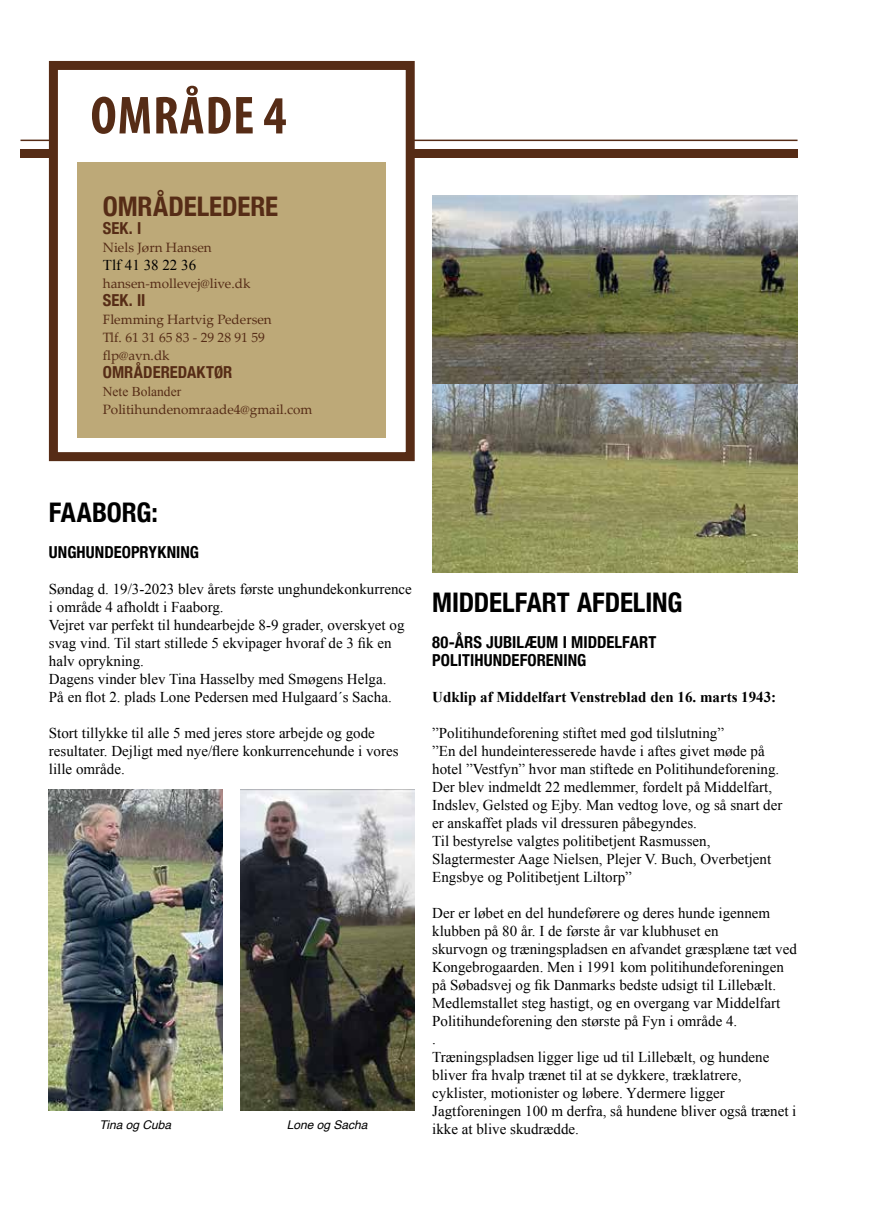
<style>
.page{position:relative;width:872px;height:1212px;background:#fff}
.page>*{position:absolute;margin:0;border:0;box-sizing:border-box;transform-origin:0 0}
.t1{font:700 condensed 54px "Myriad Pro";letter-spacing:.02em;color:#562c16}
.t2{font:700 condensed 27px "Helvetica Neue";color:#000}
.t3{font:700 condensed 27px "Helvetica Neue";color:#562c16}
.t4{font:700 condensed 16.5px "Helvetica Neue";letter-spacing:.005em;color:#000}
.t5{font:700 condensed 16.5px "Helvetica Neue";letter-spacing:.005em;color:#562c16}
.t6{font:15px/18px "Times New Roman";color:#000}
.t7{font:700 15px "Times New Roman";color:#000}
.t8{font:13.5px/18px "Palatino Linotype";color:#562c16}
.t9{font:13.5px "Times New Roman";color:#562c16}
.t10{font:italic 12px "Helvetica";color:#000}
</style>
<div class="page">
<div style="left:20px;top:149px;width:777px;height:8px;background:#562c16"></div>
<hr style="left:20px;top:140px;width:777px;height:1px;background:#562c16">
<div style="left:49px;top:61px;width:366px;height:400px;background:#fff;border:9px solid #562c16"></div>
<div style="left:77px;top:162px;width:309px;height:275px;background:#bda978"></div>
<img style="left:48px;top:789px;width:175px;height:322px">
<img style="left:240px;top:789px;width:175px;height:322px">
<img style="left:432px;top:196px;width:365px;height:377px">
<h1 class="t1" style="left:91px;top:82px;width:197px">OMRÅDE 4</h1>
<h2 class="t3" style="left:103px;top:184px;width:177px">OMRÅDELEDERE</h2>
<p class="t5" style="left:103px;top:214px;width:40px">SEK. I</p>
<p class="t8" style="left:103px;top:238px;width:110px">Niels Jørn Hansen</p>
<p class="t6" style="left:103px;top:256px;width:95px">Tlf 41 38 22 36</p>
<p class="t8" style="left:103px;top:274px;width:149px">hansen-mollevej@live.dk</p>
<p class="t5" style="left:103px;top:286px;width:44px">SEK. II</p>
<p class="t8" style="left:103px;top:310px;width:170px">Flemming Hartvig Pedersen<br>Tlf. 61 31 65 83 - 29 28 91 59 flp@avn.dk</p>
<p class="t5" style="left:103px;top:358px;width:131px">OMRÅDEREDAKTØR</p>
<p class="t9" style="left:103px;top:382px;width:80px">Nete Bolander</p>
<p class="t8" style="left:103px;top:400px;width:211px">Politihundenomraade4@gmail.com</p>
<h2 class="t2" style="left:49px;top:490px;width:110px">FAABORG:</h2>
<p class="t4" style="left:49px;top:538px;width:152px">UNGHUNDEOPRYKNING</p>
<p class="t6" style="left:49px;top:580px;width:364px">Søndag d. 19/3-2023 blev årets første unghundekonkurrence i område 4 afholdt i Faaborg.<br>Vejret var perfekt til hundearbejde 8-9 grader, overskyet og svag vind. Til start stillede 5 ekvipager hvoraf de 3 fik en halv oprykning.<br>Dagens vinder blev Tina Hasselby med Smøgens Helga.<br>På en flot 2. plads Lone Pedersen med Hulgaard´s Sacha.</p>
<p class="t6" style="left:49px;top:724px;width:351px">Stort tillykke til alle 5 med jeres store arbejde og gode resultater. Dejligt med nye/flere konkurrencehunde i vores lille område.</p>
<p class="t10" style="left:100px;top:1115px;width:73px">Tina og Cuba</p>
<p class="t10" style="left:287px;top:1115px;width:82px">Lone og Sacha</p>
<h2 class="t2" style="left:432px;top:580px;width:42px">MIDDEL</h2>
<h2 class="t2" style="left:515px;top:580px;width:169px">FART AFDELING</h2>
<p class="t4" style="left:432px;top:628px;width:165px">80-ÅRS JUBILÆUM I MIDDEL</p>
<p class="t4" style="left:622px;top:628px;width:36px">FART</p>
<p class="t4" style="left:432px;top:646px;width:156px">POLITIHUNDEFORENING</p>
<p class="t7" style="left:432px;top:687px;width:345px">Udklip af Middelfart Venstreblad den 16. marts 1943:</p>
<p class="t6" style="left:432px;top:724px;width:352px">”Politihundeforening stiftet med god tilslutning”<br>”En del hundeinteresserede havde i aftes givet møde på hotel ”Vestfyn” hvor man stiftede en Politihundeforening.<br>Der blev indmeldt 22 medlemmer, fordelt på Middelfart, Indslev, Gelsted og Ejby. Man vedtog love, og så snart der er anskaffet plads vil dressuren påbegyndes.<br>Til bestyrelse valgtes politibetjent Rasmussen, Slagtermester Aage Nielsen, Plejer V. Buch, Overbetjent Engsbye og Politibetjent Liltorp”</p>
<p class="t6" style="left:432px;top:904px;width:366px">Der er løbet en del hundeførere og deres hunde igennem klubben på 80 år. I de første år var klubhuset en<br>skurvogn og træningspladsen en afvandet græsplæne tæt ved Kongebrogaarden. Men i 1991 kom politihundeforeningen på Søbadsvej og fik Danmarks bedste udsigt til Lillebælt.<br>Medlemstallet steg hastigt, og en overgang var Middelfart Politihundeforening den største på Fyn i område 4.<br>.<br>Træningspladsen ligger lige ud til Lillebælt, og hundene bliver fra hvalp trænet til at se dykkere, træklatrere, cyklister, motionister og løbere. Ydermere ligger Jagtforeningen 100 m derfra, så hundene bliver også trænet i ikke at blive skudrædde.</p>
</div>
